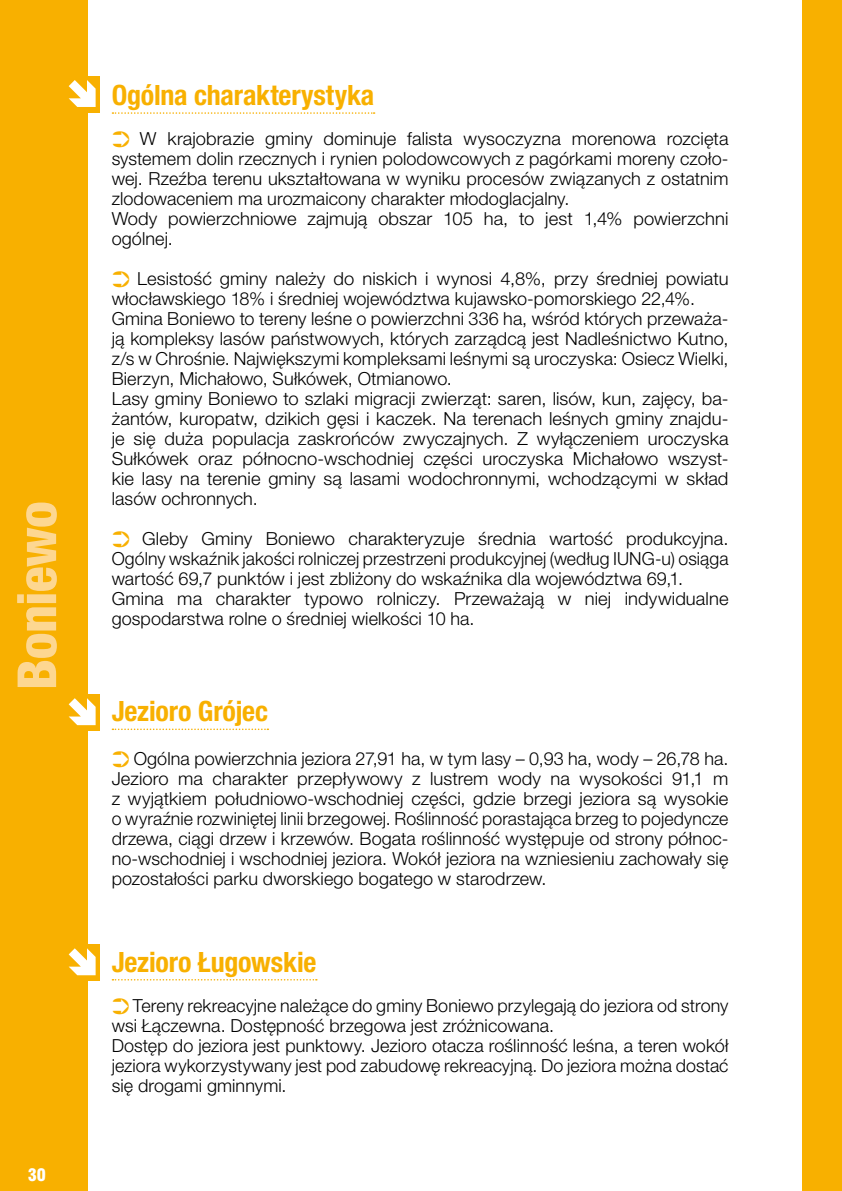
<style>
.page{position:relative;width:842px;height:1191px;background:#fff}
.page>*{position:absolute;margin:0;border:0;box-sizing:border-box;transform-origin:0 0}
.t1{font:800 condensed 54px "Helvetica Neue LT Pro";letter-spacing:-.015em;color:#fdd791}
.t2{font:700 condensed 28px "Helvetica Neue LT Pro";letter-spacing:-.005em;color:#f8b000}
.t3{font:300 18px/20px "Helvetica Neue LT Pro";letter-spacing:.005em;color:#000}
.t4{font:16px "Swis 721 Blk Cn PL";color:#fff}
</style>
<div class="page">
<div style="left:802px;top:0;width:40px;height:1191px;background:#f8b000"></div>
<div style="left:0;top:0;width:88px;height:1191px;background:#f8b000"></div>
<svg style="left:112px;top:112px;width:263px;height:2px"></svg>
<svg style="left:112px;top:728px;width:156px;height:2px"></svg>
<svg style="left:112px;top:979px;width:205px;height:1px"></svg>
<div style="left:63px;top:76px;width:36px;height:36px;background:#f8b000"></div>
<svg style="left:69px;top:80px;width:27px;height:27px"></svg>
<div style="left:63px;top:694px;width:36px;height:36px;background:#f8b000"></div>
<svg style="left:69px;top:698px;width:27px;height:27px"></svg>
<div style="left:63px;top:944px;width:36px;height:36px;background:#f8b000"></div>
<svg style="left:69px;top:948px;width:27px;height:27px"></svg>
<h1 class="t1" style="left:3px;top:690px;width:190px;rotate:-90deg">Boniewo</h1>
<p class="t4" style="left:28px;top:1164px;width:20px">30</p>
<h2 class="t2" style="left:112px;top:78px;width:264px">Ogólna charakterystyka</h2>
<p class="t3" style="left:112px;top:128px;width:618px;text-indent:28px">W krajobrazie gminy dominuje falista wysoczyzna morenowa rozcięta systemem dolin rzecznych i rynien polodowcowych z pagórkami moreny czoło&shy;wej. Rzeźba terenu ukształtowana w wyniku procesów związanych z ostatnim zlodowaceniem ma urozmaicony charakter młodoglacjalny.<br>Wody powierzchniowe zajmują obszar 105 ha, to jest 1,4% powierzchni ogólnej.</p>
<p class="t3" style="left:112px;top:268px;width:618px;text-indent:26px">Lesistość gminy należy do niskich i wynosi 4,8%, przy średniej powiatu włocławskiego 18% i średniej województwa kujawsko-pomorskiego 22,4%.<br>Gmina Boniewo to tereny leśne o powierzchni 336 ha, wśród których przeważa&shy;ją kompleksy lasów państwowych, których zarządcą jest Nadleśnictwo Kutno, z/s w Chrośnie. Największymi kompleksami leśnymi są uroczyska: Osiecz Wielki, Bierzyn, Michałowo, Sułkówek, Otmianowo.<br>Lasy gminy Boniewo to szlaki migracji zwierząt: saren, lisów, kun, zajęcy, ba&shy;żantów, kuropatw, dzikich gęsi i kaczek. Na terenach leśnych gminy znajdu&shy;je się duża populacja zaskrońców zwyczajnych. Z wyłączeniem uroczyska Sułkówek oraz północno-wschodniej części uroczyska Michałowo wszyst&shy;kie lasy na terenie gminy są lasami wodochronnymi, wchodzącymi w skład lasów ochronnych.</p>
<p class="t3" style="left:112px;top:528px;width:618px;text-indent:30px">Gleby Gminy Boniewo charakteryzuje średnia wartość produkcyjna.<br>Ogólny wskaźnik jakości rolniczej przestrzeni produkcyjnej (według IUNG-u) osiąga wartość 69,7 punktów i jest zbliżony do wskaźnika dla województwa 69,1.<br>Gmina ma charakter typowo rolniczy. Przeważają w niej indywidualne gospodarstwa rolne o średniej wielkości 10 ha.</p>
<h2 class="t2" style="left:112px;top:694px;width:158px">Jezioro Grójec</h2>
<p class="t3" style="left:112px;top:748px;width:618px;text-align:justify;text-indent:22px">Ogólna powierzchnia jeziora 27,91 ha, w tym lasy – 0,93 ha, wody – 26,78 ha.<br>Jezioro ma charakter przepływowy z lustrem wody na wysokości 91,1 m z wyjątkiem południowo-wschodniej części, gdzie brzegi jeziora są wysokie o wyraźnie rozwiniętej linii brzegowej. Roślinność porastająca brzeg to pojedyncze drzewa, ciągi drzew i krzewów. Bogata roślinność występuje od strony północ&shy;no-wschodniej i wschodniej jeziora. Wokół jeziora na wzniesieniu zachowały się pozostałości parku dworskiego bogatego w starodrzew.</p>
<h2 class="t2" style="left:112px;top:945px;width:206px">Jezioro Ługowskie</h2>
<p class="t3" style="left:112px;top:995px;width:618px;text-indent:21px">Tereny rekreacyjne należące do gminy Boniewo przylegają do jeziora od strony wsi Łączewna. Dostępność brzegowa jest zróżnicowana.<br>Dostęp do jeziora jest punktowy. Jezioro otacza roślinność leśna, a teren wokół jeziora wykorzystywany jest pod zabudowę rekreacyjną. Do jeziora można dostać się drogami gminnymi.</p>
</div>
